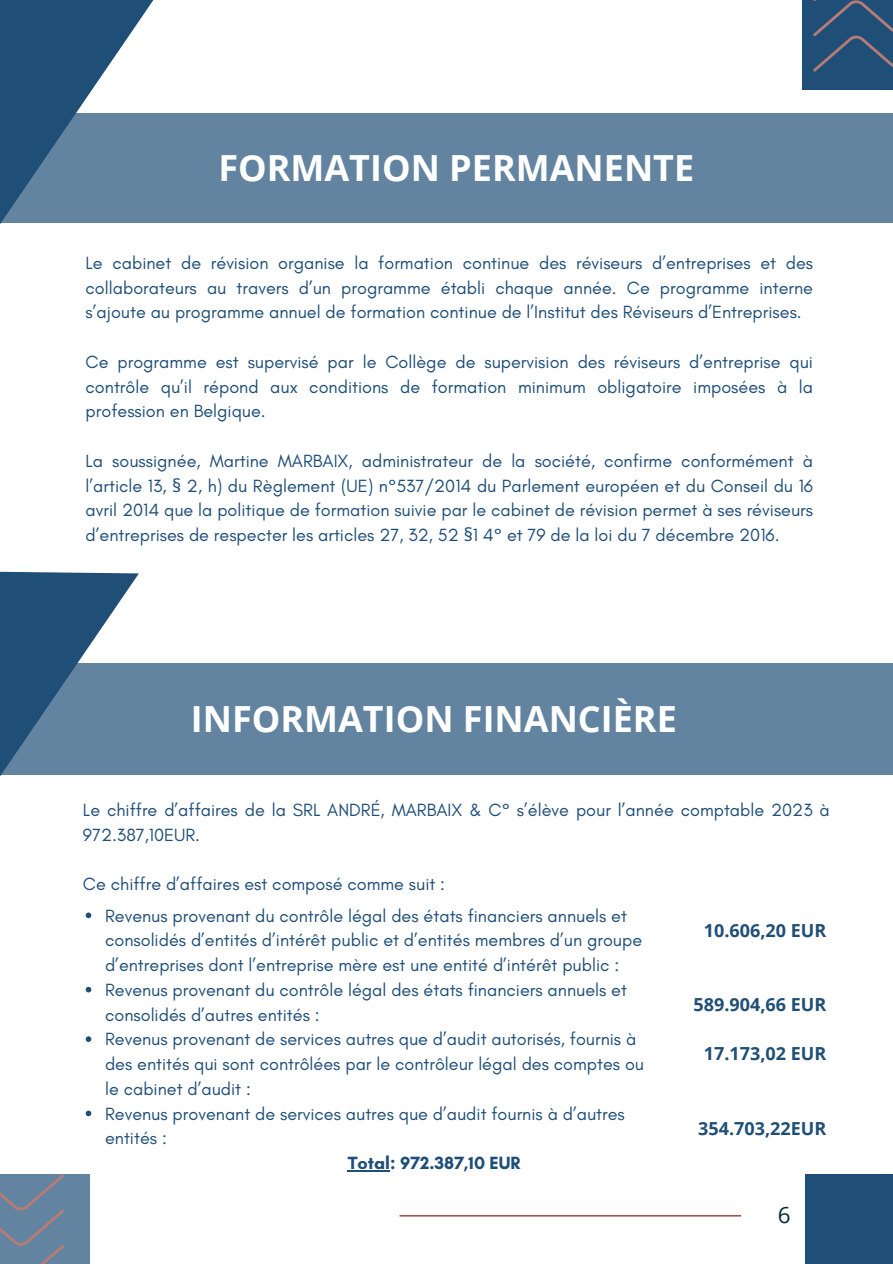
<style>
.page{position:relative;width:893px;height:1264px;background:#fff}
.page>*{position:absolute;margin:0;border:0;box-sizing:border-box;transform-origin:0 0}
.t1{font:700 36px "Open Sans";color:#fff}
.t2{font:22.5px "Open Sans";color:#042f32}
.t3{font:18px/24.8px "Glacial Indifference";color:#1f4e77}
.t4{font:700 18px "Open Sans";color:#1f4e77}
.t5{font:700 18px "Glacial Indifference";color:#1f4e77}
.s1{font-family:"Noto Sans"}
</style>
<div class="page">
<div style="left:801px;top:0;width:91px;height:90px;background:#1f4e77"></div>
<div style="left:0;top:113px;width:892px;height:110px;background:#6384a0"></div>
<svg style="left:0;top:0;width:154px;height:224px"></svg>
<div style="left:0;top:1174px;width:89px;height:89px;background:#6384a0"></div>
<div style="left:805px;top:1174px;width:87px;height:89px;background:#1f4e77"></div>
<hr style="left:399px;top:1215px;width:342px;height:1px;background:#7a0c01">
<svg style="left:0;top:1174px;width:64px;height:89px"></svg>
<svg style="left:813px;top:0;width:79px;height:71px"></svg>
<div style="left:0;top:663px;width:892px;height:112px;background:#6384a0"></div>
<svg style="left:0;top:571px;width:139px;height:206px"></svg>
<svg style="left:86px;top:912px;width:5px;height:6px"></svg>
<svg style="left:86px;top:986px;width:5px;height:6px"></svg>
<svg style="left:86px;top:1036px;width:5px;height:5px"></svg>
<svg style="left:86px;top:1110px;width:5px;height:6px"></svg>
<hr style="left:347px;top:1170px;width:43px;height:1px;background:#1f4e77">
<p class="t1" style="left:218px;top:142px;width:477px">FORMATION PERMANENTE</p>
<p class="t3" style="left:86px;top:250px;width:729px;text-align:justify">Le cabinet de révision organise la formation continue des réviseurs d’entreprises et des collaborateurs au travers d’un programme établi chaque année. Ce programme interne s’ajoute au programme annuel de formation continue de l’Institut des Réviseurs d’Entreprises.</p>
<h1 class="t3" style="left:86px;top:349px;width:729px;text-align:justify">Ce programme est supervisé par le Collège de supervision des réviseurs d’entreprise qui contrôle qu’il répond aux conditions de formation minimum obligatoire imposées à la profession en Belgique.</h1>
<p class="t3" style="left:86px;top:448px;width:729px;text-align:justify">La soussignée, Martine MARBAIX, administrateur de la société, confirme conformément à l’article 13, <span class="s1">§</span> 2, h) du Règlement (UE) n°537/2014 du Parlement européen et du Conseil du 16 avril 2014 que la politique de formation suivie par le cabinet de révision permet à ses réviseurs d’entreprises de respecter les articles 27, 32, 52 <span class="s1">§</span>1 4° et 79 de la loi du 7 décembre 2016.</p>
<p class="t1" style="left:191px;top:693px;width:487px">INFORMATION FINANCIÈRE</p>
<h1 class="t3" style="left:83px;top:797px;width:748px">Le chiffre d’affaires de la SRL ANDRÉ, MARBAIX &amp; C° s’élève pour l’année comptable 2023 à<br>972.387,10EUR.</h1>
<p class="t3" style="left:83px;top:871px;width:363px">Ce chiffre d’affaires est composé comme suit :</p>
<h2 class="t3" style="left:105px;top:902px;width:538px">Revenus provenant du contrôle légal des états financiers annuels et consolidés d’entités d’intérêt public et d’entités membres d’un groupe d’entreprises dont l’entreprise mère est une entité d’intérêt public :</h2>
<h2 class="t3" style="left:105px;top:977px;width:523px">Revenus provenant du contrôle légal des états financiers annuels et consolidés d’autres entités :</h2>
<h2 class="t3" style="left:105px;top:1026px;width:540px">Revenus provenant de services autres que d’audit autorisés, fournis à des entités qui sont contrôlées par le contrôleur légal des comptes ou le cabinet d’audit :</h2>
<h2 class="t3" style="left:105px;top:1100px;width:521px">Revenus provenant de services autres que d’audit fournis à d’autres entités :</h2>
<h3 class="t5" style="left:347px;top:1151px;width:174px">Total: 972.387,10 EUR</h3>
<p class="t4" style="left:703px;top:917px;width:124px">10.606,20 EUR</p>
<p class="t4" style="left:693px;top:991px;width:134px">589.904,66 EUR</p>
<p class="t4" style="left:703px;top:1041px;width:124px">17.173,02 EUR</p>
<p class="t4" style="left:698px;top:1115px;width:129px">354.703,22EUR</p>
<p class="t2" style="left:777px;top:1199px;width:14px">6</p>
</div>
